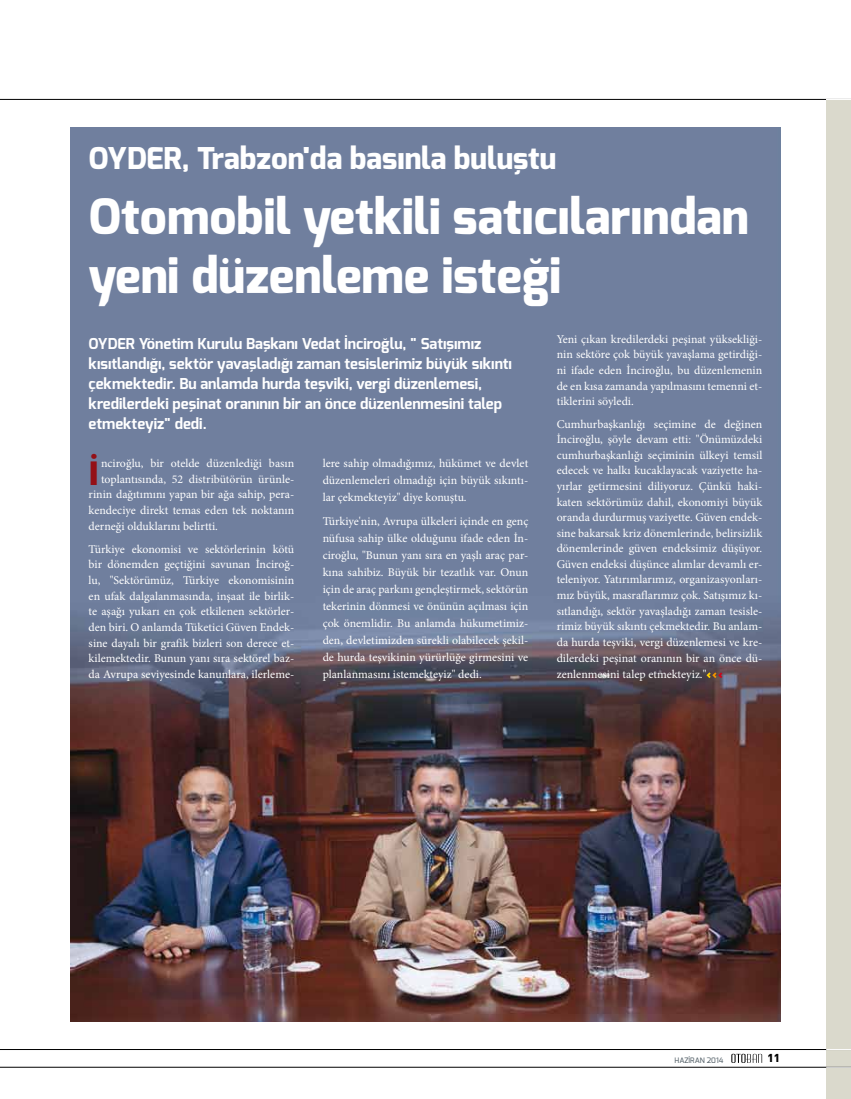
<style>
.page{position:relative;width:851px;height:1099px;background:#fff}
.page>*{position:absolute;margin:0;border:0;box-sizing:border-box;transform-origin:0 0}
.t1{font:800 48.75px/58.5px "Exo";color:#fff}
.t2{font:35.25px "Vodafone Ex B";color:#941017}
.t3{font:800 30px "Exo";color:#fff}
.t4{font:700 15px/20px "Exo";color:#fff}
.t5{font:11.88px/15.6px "Minion Pro";color:#fff;text-align:justify}
.t6{font:900 11.25px "DIN";color:#000}
.t7{font:500 7.5px "Exo";color:#5a666e}
</style>
<div class="page">
<hr style="left:0;top:99px;width:850px;height:1px;background:#000">
<div style="left:826px;top:99px;width:24px;height:999px;background:#dad9cc"></div>
<hr style="left:0;top:1066px;width:850px;height:1px;background:#000">
<hr style="left:0;top:1049px;width:850px;height:1px;background:#000">
<svg style="left:731px;top:1053px;width:31px;height:9px"></svg>
<svg style="left:826px;top:1066px;width:24px;height:1px"></svg>
<svg style="left:826px;top:1049px;width:24px;height:1px"></svg>
<svg style="left:826px;top:99px;width:24px;height:1px"></svg>
<img style="left:71px;top:128px;width:709px;height:892px">
<svg style="left:705px;top:670px;width:19px;height:10px"></svg>
<h3 class="t3" style="left:89px;top:139px;width:469px">OYDER, Trabzon'da basınla buluştu</h3>
<h1 class="t1" style="left:89px;top:188px;width:661px">Otomobil yetkili satıcılarından yeni düzenleme isteği</h1>
<p class="t4" style="left:89px;top:333px;width:425px">OYDER Yönetim Kurulu Başkanı Vedat İnciroğlu, " Satışımız kısıtlandığı, sektör yavaşladığı zaman tesislerimiz büyük sıkıntı çekmektedir. Bu anlamda hurda teşviki, vergi düzenlemesi, kredilerdeki peşinat oranının bir an önce düzenlenmesini talep etmekteyiz" dedi.</p>
<h2 class="t2" style="left:89px;top:451px;width:12px">İ</h2>
<p class="t5" style="left:101px;top:455px;width:195px">nciroğlu, bir otelde düzenlediği basın</p>
<p class="t5" style="left:322px;top:454px;width:207px;line-height:17px">lere sahip olmadığımız, hükümet ve devlet düzenlemeleri olmadığı için büyük sıkıntı&shy;lar çekmekteyiz" diye konuştu.</p>
<p class="t5" style="left:322px;top:513px;width:207px;line-height:17px">Türkiye'nin, Avrupa ülkeleri içinde en genç nüfusa sahip ülke olduğunu ifade eden İn&shy;ciroğlu, "Bunun yanı sıra en yaşlı araç par&shy;kına sahibiz. Büyük bir tezatlık var. Onun için de araç parkını gençleştirmek, sektörün tekerinin dönmesi ve önünün açılması için çok önemlidir. Bu anlamda hükumetimiz&shy;den, devletimizden sürekli olabilecek şekil&shy;de hurda teşvikinin yürürlüğe girmesini ve planlanmasını istemekteyiz" dedi.</p>
<p class="t5" style="left:101px;top:471px;width:195px">toplantısında, 52 distribütörün ürünle-</p>
<p class="t5" style="left:89px;top:487px;width:207px">rinin dağıtımını yapan bir ağa sahip, pera-</p>
<p class="t5" style="left:89px;top:502px;width:207px">kendeciye direkt temas eden tek noktanın</p>
<p class="t5" style="left:89px;top:518px;width:131px">derneği olduklarını belirtti.</p>
<p class="t5" style="left:89px;top:541px;width:207px">Türkiye ekonomisi ve sektörlerinin kötü bir dönemden geçtiğini savunan İnciroğ&shy;lu, "Sektörümüz, Türkiye ekonomisinin en ufak dalgalanmasında, inşaat ile birlik&shy;te aşağı yukarı en çok etkilenen sektörler&shy;den biri. O anlamda Tüketici Güven Endek&shy;sine dayalı bir grafik bizleri son derece et&shy;kilemektedir. Bunun yanı sıra sektörel baz&shy;da Avrupa seviyesinde kanunlara, ilerleme-</p>
<p class="t5" style="left:556px;top:331px;width:207px">Yeni çıkan kredilerdeki peşinat yüksekliği&shy;nin sektöre çok büyük yavaşlama getirdiği&shy;ni ifade eden İnciroğlu, bu düzenlemenin de en kısa zamanda yapılmasını temenni et&shy;tiklerini söyledi.</p>
<p class="t5" style="left:556px;top:416px;width:207px">Cumhurbaşkanlığı seçimine de değinen İnciroğlu, şöyle devam etti: "Önümüzdeki cumhurbaşkanlığı seçiminin ülkeyi temsil edecek ve halkı kucaklayacak vaziyette ha&shy;yırlar getirmesini diliyoruz. Çünkü haki&shy;katen sektörümüz dahil, ekonomiyi büyük oranda durdurmuş vaziyette. Güven endek&shy;sine bakarsak kriz dönemlerinde, belirsizlik dönemlerinde güven endeksimiz düşüyor.<br>Güven endeksi düşünce alımlar devamlı er&shy;teleniyor. Yatırımlarımız, organizasyonları&shy;mız büyük, masraflarımız çok. Satışımız kı&shy;sıtlandığı, sektör yavaşladığı zaman tesisle&shy;rimiz büyük sıkıntı çekmektedir. Bu anlam&shy;da hurda teşviki, vergi düzenlemesi ve kre&shy;dilerdeki peşinat oranının bir an önce dü&shy;zenlenmesini talep etmekteyiz."</p>
<p class="t7" style="left:674px;top:1055px;width:50px">HAZİRAN 2014</p>
<p class="t6" style="left:767px;top:1050px;width:14px">11</p>
</div>
